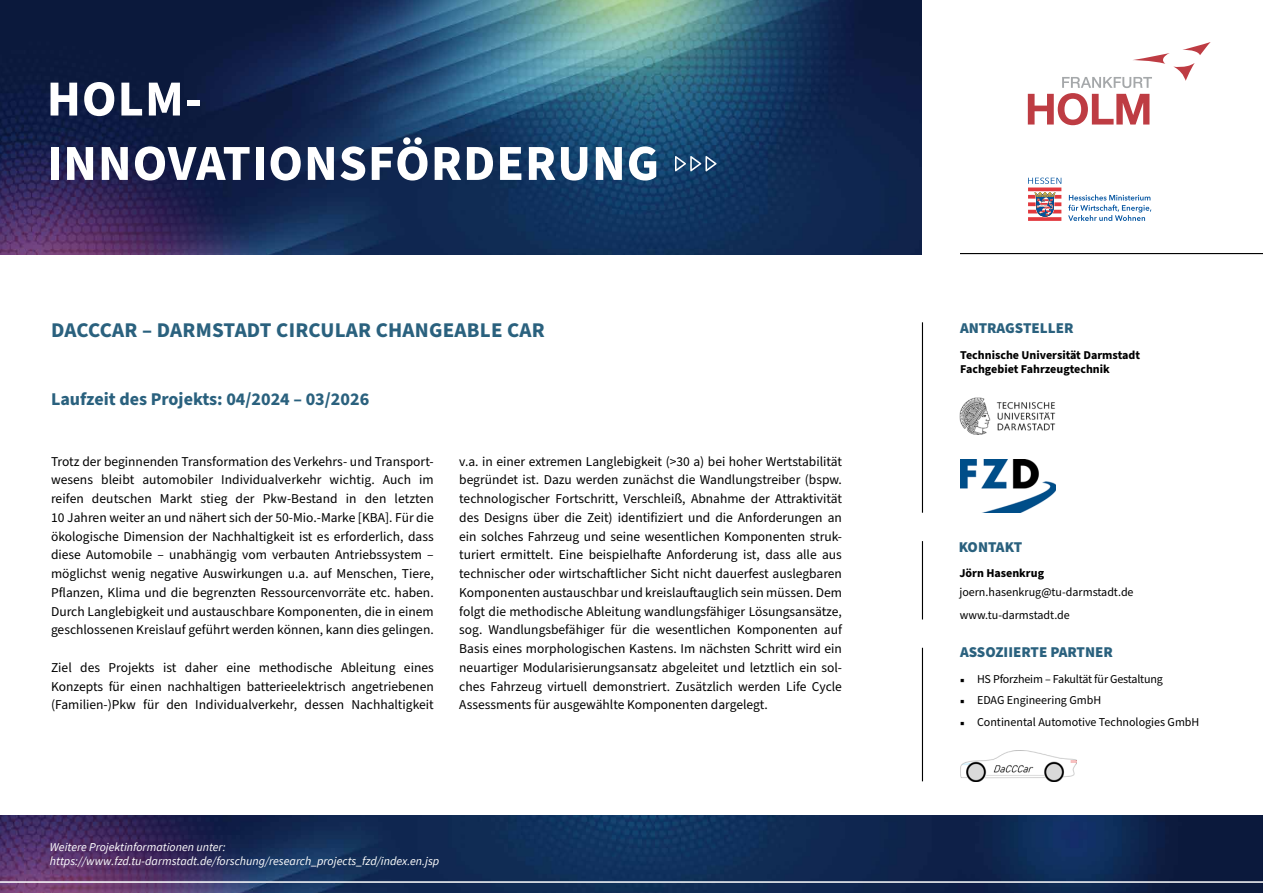
<style>
.page{position:relative;width:1263px;height:893px;background:#fff}
.page>*{position:absolute;margin:0;border:0;box-sizing:border-box;transform-origin:0 0}
.t1{font:700 50.55px/64.3px "Source Sans Pro";letter-spacing:.02em;color:#fff}
.t2{font:700 21px "Source Sans Pro";letter-spacing:.01em;color:#2a617e}
.t3{font:700 18px "Source Sans Pro";color:#2a617e}
.t4{font:900 15px "Source Sans Pro";color:#2a617e}
.t5{font:13.5px/18.8px "Source Sans Pro";color:#000;text-align:justify}
.t6{font:12px "Source Sans Pro";color:#000}
.t7{font:italic 12px/14.4px "Source Sans Pro";color:#fff}
.t8{font:700 12px/14.4px "Source Sans Pro";color:#000}
.s1{font-size:7.5px}
</style>
<div class="page">
<img style="left:0;top:815px;width:1263px;height:78px">
<img style="left:0;top:0;width:922px;height:254px">
<hr style="left:0;top:881px;width:1263px;height:2px;background:#fff">
<svg style="left:675px;top:156px;width:41px;height:15px"></svg>
<svg style="left:1028px;top:42px;width:182px;height:83px"></svg>
<svg style="left:1028px;top:178px;width:123px;height:43px"></svg>
<hr style="left:922px;top:322px;width:1px;height:191px;background:#000">
<hr style="left:960px;top:253px;width:303px;height:1px;background:#000">
<hr style="left:922px;top:541px;width:1px;height:78px;background:#000">
<hr style="left:922px;top:648px;width:1px;height:133px;background:#000">
<img style="left:961px;top:751px;width:115px;height:30px">
<img style="left:959px;top:397px;width:97px;height:38px">
<img style="left:961px;top:459px;width:95px;height:54px">
<h1 class="t1" style="left:47px;top:68px;width:614px">HOLM-<br>INNOVATIONSFÖRDERUNG</h1>
<h2 class="t2" style="left:51px;top:316px;width:495px">DACCCAR – DARMSTADT CIRCULAR CHANGEABLE CAR</h2>
<h3 class="t3" style="left:51px;top:387px;width:320px">Laufzeit des Projekts: 04/2024 – 03/2026</h3>
<p class="t5" style="left:51px;top:452px;width:384px">Trotz der beginnenden Transformation des Verkehrs- und Transport&shy;wesens bleibt automobiler Individualverkehr wichtig. Auch im reifen deutschen Markt stieg der Pkw-Bestand in den letzten 10 Jahren weiter an und nähert sich der 50-Mio.-Marke [KBA]. Für die ökologische Dimension der Nachhaltigkeit ist es erforderlich, dass diese Automobile – unabhängig vom verbauten Antriebssystem – möglichst wenig negative Auswirkungen u.a. auf Menschen, Tiere, Pflanzen, Klima und die begrenzten Ressourcenvorräte etc. haben.<br>Durch Langlebigkeit und austauschbare Komponenten, die in einem geschlossenen Kreislauf geführt werden können, kann dies gelingen.</p>
<p class="t5" style="left:51px;top:658px;width:384px">Ziel des Projekts ist daher eine methodische Ableitung eines Konzepts für einen nachhaltigen batterieelektrisch angetriebenen (Familien-)Pkw für den Individualverkehr, dessen Nachhaltigkeit</p>
<p class="t5" style="left:459px;top:452px;width:384px">v.a. in einer extremen Langlebigkeit (&gt;30 a) bei hoher Wertstabilität begründet ist. Dazu werden zunächst die Wandlungstreiber (bspw. technologischer Fortschritt, Verschleiß, Abnahme der Attraktivität des Designs über die Zeit) identifiziert und die Anforderungen an ein solches Fahrzeug und seine wesentlichen Komponenten struk&shy;turiert ermittelt. Eine beispielhafte Anforderung ist, dass alle aus technischer oder wirtschaftlicher Sicht nicht dauerfest auslegbaren Komponenten austauschbar und kreislauftauglich sein müssen. Dem folgt die methodische Ableitung wandlungsfähiger Lösungsansätze, sog. Wandlungsbefähiger für die wesentlichen Komponenten auf Basis eines morphologischen Kastens. Im nächsten Schritt wird ein neuartiger Modularisierungsansatz abgeleitet und letztlich ein sol&shy;ches Fahrzeug virtuell demonstriert. Zusätzlich werden Life Cycle Assessments für ausgewählte Komponenten dargelegt.</p>
<p class="t7" style="left:50px;top:840px;width:391px">Weitere Projektinformationen unter: https://www.fzd.tu-darmstadt.de/forschung/research_projects_fzd/index.en.jsp</p>
<p class="t4" style="left:960px;top:318px;width:115px">ANTRAGSTELLER</p>
<p class="t8" style="left:960px;top:348px;width:181px">Technische Universität Darmstadt<br>Fachgebiet Fahrzeugtechnik</p>
<p class="t4" style="left:959px;top:536px;width:65px">KONTAKT</p>
<p class="t8" style="left:959px;top:566px;width:86px">Jörn Hasenkrug</p>
<p class="t6" style="left:959px;top:584px;width:176px">joern.hasenkrug@tu-darmstadt.de</p>
<p class="t6" style="left:960px;top:607px;width:111px">www.tu-darmstadt.de</p>
<p class="t4" style="left:960px;top:642px;width:154px">ASSOZIIERTE PARTNER</p>
<p class="t6" style="left:960px;top:671px;width:204px"><span class="s1">■</span> HS Pforzheim – Fakultät für Gestaltung</p>
<p class="t6" style="left:960px;top:692px;width:143px"><span class="s1">■</span> EDAG Engineering GmbH</p>
<p class="t6" style="left:960px;top:714px;width:241px"><span class="s1">■</span> Continental Automotive Technologies GmbH</p>
</div>
